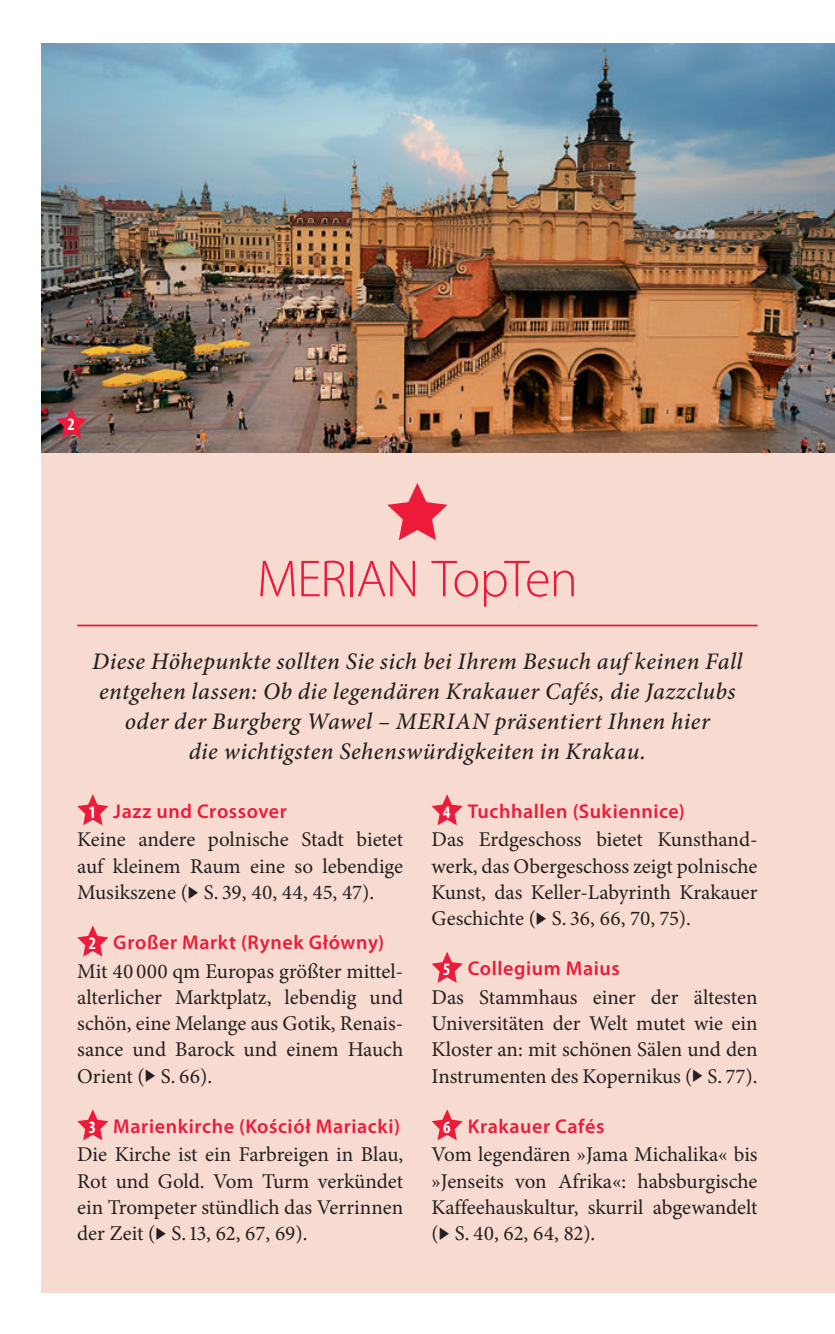
<style>
.page{position:relative;width:835px;height:1334px;background:#fff}
.page>*{position:absolute;margin:0;border:0;box-sizing:border-box;transform-origin:0 0}
.t1{font:300 52.5px "Myriad Pro";letter-spacing:-.02em;color:#ed1a3a}
.t2{font:italic 500 23.75px/30px "Minion Pro";letter-spacing:.02em;color:#231f20;text-align:center}
.t3{font:21px/26.2px "Minion Pro";color:#231f20;text-align:justify}
.t4{font:600 20px "Myriad Pro";letter-spacing:.03em;color:#ed1a3a}
.t5{font:700 condensed 17.5px "Myriad Pro";color:#fff}
.s1{font-weight:700;font-stretch:condensed;font-size:17.5px;color:#fff}
</style>
<div class="page">
<div style="left:42px;top:43px;width:793px;height:1249px;background:#f7dad0"></div>
<hr style="left:77px;top:624px;width:681px;height:2px;background:#ed1a3a">
<svg style="left:77px;top:794px;width:31px;height:31px"></svg>
<svg style="left:77px;top:925px;width:31px;height:31px"></svg>
<svg style="left:77px;top:1109px;width:31px;height:31px"></svg>
<svg style="left:432px;top:794px;width:31px;height:31px"></svg>
<svg style="left:432px;top:952px;width:31px;height:31px"></svg>
<svg style="left:432px;top:1109px;width:31px;height:31px"></svg>
<svg style="left:387px;top:483px;width:60px;height:57px"></svg>
<img style="left:42px;top:43px;width:793px;height:409px">
<svg style="left:56px;top:407px;width:50px;height:35px;background:#915458"></svg>
<p class="t5" style="left:68px;top:414px;width:8px">2</p>
<h1 class="t1" style="left:257px;top:550px;width:322px">MERIAN TopTen</h1>
<p class="t2" style="left:92px;top:646px;width:652px">Diese Höhepunkte sollten Sie sich bei Ihrem Besuch auf keinen Fall entgehen lassen: Ob die legendären Krakauer Cafés, die Jazzclubs oder der Burgberg Wawel – MERIAN präsentiert Ihnen hier<br>die wichtigsten Sehenswürdigkeiten in Krakau.</p>
<p class="t4" style="left:90px;top:798px;width:199px"><span class="s1">1</span> Jazz und Crossover</p>
<p class="t3" style="left:77px;top:826px;width:328px">Keine andere polnische Stadt bietet auf kleinem Raum eine so lebendige Musikszene (◆ S. 39, 40, 44, 45, 47).</p>
<p class="t4" style="left:89px;top:929px;width:297px"><span class="s1">2</span> Großer Markt (Rynek Główny)</p>
<p class="t3" style="left:77px;top:958px;width:328px">Mit 40 000 qm Europas größter mittel&shy;alterlicher Marktplatz, lebendig und schön, eine Melange aus Gotik, Renais&shy;sance und Barock und einem Hauch Orient (◆ S. 66).</p>
<p class="t4" style="left:89px;top:1113px;width:312px"><span class="s1">3</span> Marienkirche (Kościół Mariacki)</p>
<p class="t3" style="left:77px;top:1141px;width:328px">Die Kirche ist ein Farbreigen in Blau, Rot und Gold. Vom Turm verkündet ein Trompeter stündlich das Verrinnen der Zeit (◆ S. 13, 62, 67, 69).</p>
<p class="t4" style="left:443px;top:798px;width:243px"><span class="s1">4</span> Tuchhallen (Sukiennice)</p>
<p class="t3" style="left:432px;top:826px;width:327px">Das Erdgeschoss bietet Kunsthand&shy;werk, das Obergeschoss zeigt polnische Kunst, das Keller-Labyrinth Krakauer Geschichte (◆ S. 36, 66, 70, 75).</p>
<p class="t4" style="left:443px;top:955px;width:178px"><span class="s1">5</span> Collegium Maius</p>
<p class="t3" style="left:432px;top:984px;width:328px">Das Stammhaus einer der ältesten Universitäten der Welt mutet wie ein Kloster an: mit schönen Sälen und den Instrumenten des Kopernikus (◆ S. 77).</p>
<p class="t4" style="left:443px;top:1113px;width:163px"><span class="s1">6</span> Krakauer Cafés</p>
<p class="t3" style="left:432px;top:1141px;width:327px">Vom legendären »Jama Michalika« bis »Jenseits von Afrika«: habsburgische Kaffeehauskultur, skurril abgewandelt (◆ S. 40, 62, 64, 82).</p>
</div>
